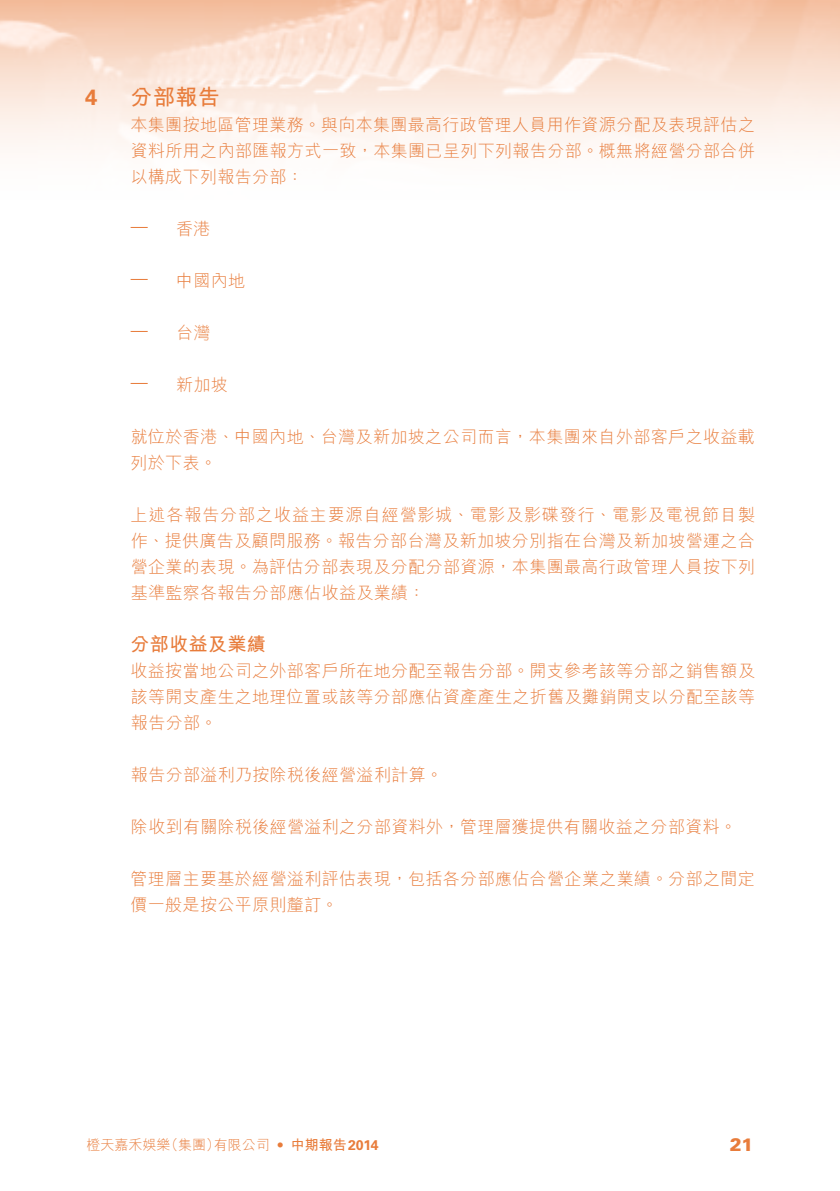
<style>
.page{position:relative;width:840px;height:1191px;background:#fff}
.page>*{position:absolute;margin:0;border:0;box-sizing:border-box;transform-origin:0 0}
.t1{font:700 22px "M Hei HK";color:#e87c3b}
.t2{font:700 22px "Univers LT Std";color:#e87c3b}
.t3{font:700 19px "M Hei HK";letter-spacing:.02em;color:#e87c3b}
.t4{font:900 18px "Univers LT Std";color:#e87c3b}
.t5{font:300 17px/26px "M Hei HK";letter-spacing:.02em;color:#e87c3b;text-align:justify}
.t6{font:300 14px "M Hei HK";color:#e87c3b}
.s1{font-family:"Univers LT Std"}
.s2{font-weight:700}
.s3{font-family:"Univers LT Std";font-weight:700}
</style>
<div class="page">
<p class="t2" style="left:85px;top:84px;width:14px">4</p>
<p class="t1" style="left:130px;top:81px;width:91px">分部報告</p>
<p class="t5" style="left:130px;top:111px;width:625px">本集團按地區管理業務。與向本集團最高行政管理人員用作資源分配及表現評估之資料所用之內部匯報方式一致，本集團已呈列下列報告分部。概無將經營分部合併以構成下列報告分部：</p>
<p class="t5" style="left:131px;top:215px;width:81px"><span class="s1">—</span> 香港</p>
<p class="t5" style="left:131px;top:267px;width:116px"><span class="s1">—</span> 中國內地</p>
<p class="t5" style="left:131px;top:319px;width:81px"><sup>—</sup> 台灣</p>
<p class="t5" style="left:131px;top:371px;width:99px"><span class="s1">—</span> 新加坡</p>
<p class="t5" style="left:130px;top:423px;width:625px">就位於香港、中國內地、台灣及新加坡之公司而言，本集團來自外部客戶之收益載列於下表。</p>
<p class="t5" style="left:130px;top:501px;width:625px">上述各報告分部之收益主要源自經營影城、電影及影碟發行、電影及電視節目製作、提供廣告及顧問服務。報告分部台灣及新加坡分別指在台灣及新加坡營運之合營企業的表現。為評估分部表現及分配分部資源，本集團最高行政管理人員按下列基準監察各報告分部應佔收益及業績：</p>
<p class="t3" style="left:130px;top:630px;width:137px">分部收益及業績</p>
<p class="t5" style="left:130px;top:657px;width:626px">收益按當地公司之外部客戶所在地分配至報告分部。開支參考該等分部之銷售額及該等開支產生之地理位置或該等分部應佔資產產生之折舊及攤銷開支以分配至該等報告分部。</p>
<p class="t5" style="left:131px;top:761px;width:313px">報告分部溢利乃按除稅後經營溢利計算。</p>
<p class="t5" style="left:131px;top:813px;width:607px">除收到有關除稅後經營溢利之分部資料外，管理層獲提供有關收益之分部資料。</p>
<p class="t5" style="left:130px;top:865px;width:625px">管理層主要基於經營溢利評估表現，包括各分部應佔合營企業之業績。分部之間定價一般是按公平原則釐訂。</p>
<p class="t6" style="left:86px;top:1138px;width:293px">橙天嘉禾娛樂（集團）有限公司 <span class="s1">•</span> <span class="s2">中期報告</span><span class="s3">2014</span></p>
<p class="t4" style="left:729px;top:1133px;width:25px">21</p>
</div>
